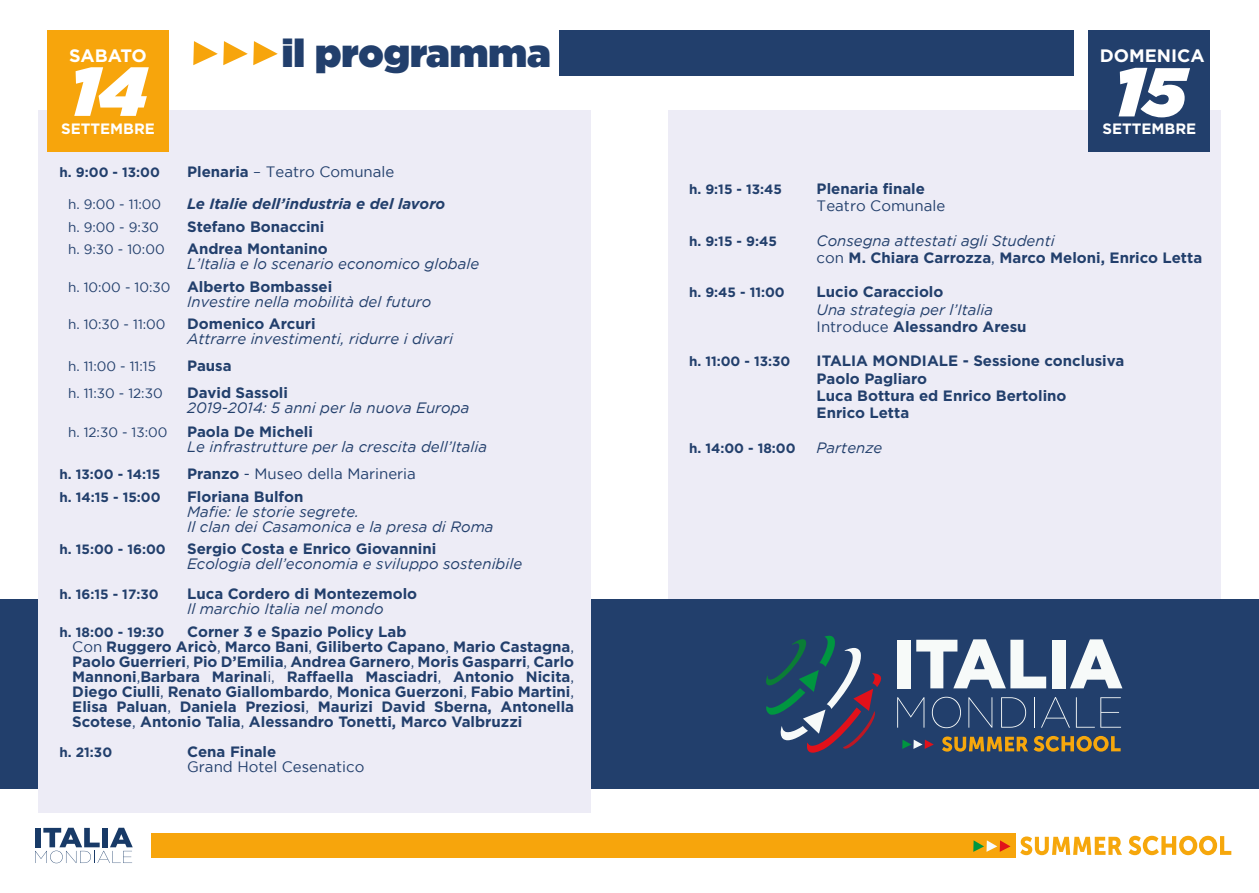
<style>
.page{position:relative;width:1259px;height:893px;background:#fff}
.page>*{position:absolute;margin:0;border:0;box-sizing:border-box;transform-origin:0 0}
.t1{font:italic 900 69px "Gotham";color:#fff}
.t2{font:900 39px "Gotham";color:#223f6c}
.t3{font:700 18px "Gotham";color:#fff}
.t4{font:700 15px/15px "Gotham";color:#223f6c}
.t5{font:italic 15px/17.2px "Gotham";color:#223f6c}
.t6{font:15px "Gotham";color:#223f6c}
.t7{font:italic 700 15px "Gotham";color:#223f6c}
.t8{font:700 15px "Gotham";color:#fff}
.t9{font:700 13.5px "Gotham";color:#223f6c}
.t10{font:13.5px "Gotham";color:#223f6c}
.s1{font-weight:700}
.s2{font-style:normal;font-size:13.5px}
.s3{font-weight:700;font-style:normal}
.s4{font-weight:400}
.s5{font-weight:400;font-style:italic}
.s6{font-style:normal}
</style>
<div class="page">
<div style="left:559px;top:31px;width:515px;height:45px;background:#223f6c"></div>
<svg style="left:193px;top:41px;width:85px;height:24px"></svg>
<div style="left:668px;top:111px;width:552px;height:504px;background:#edecf6"></div>
<div style="left:1089px;top:31px;width:121px;height:121px;background:#223f6c"></div>
<div style="left:151px;top:833px;width:544px;height:24px;background:#f7a50c"></div>
<div style="left:659px;top:833px;width:356px;height:24px;background:#f7a50c"></div>
<svg style="left:35px;top:828px;width:98px;height:35px"></svg>
<svg style="left:973px;top:840px;width:37px;height:12px"></svg>
<svg style="left:1020px;top:836px;width:102px;height:19px"></svg>
<svg style="left:1128px;top:836px;width:103px;height:19px"></svg>
<div style="left:0;top:600px;width:1259px;height:189px;background:#223f6c"></div>
<svg style="left:897px;top:697px;width:27px;height:31px"></svg>
<svg style="left:932px;top:697px;width:29px;height:31px"></svg>
<svg style="left:968px;top:697px;width:24px;height:31px"></svg>
<svg style="left:1001px;top:697px;width:25px;height:31px"></svg>
<hr style="left:1034px;top:697px;width:1px;height:31px;background:#f7faf9">
<svg style="left:1041px;top:697px;width:29px;height:31px"></svg>
<svg style="left:1076px;top:697px;width:18px;height:31px"></svg>
<svg style="left:1100px;top:697px;width:21px;height:31px"></svg>
<div style="left:897px;top:640px;width:13px;height:48px;background:#f7faf9"></div>
<svg style="left:916px;top:639px;width:130px;height:49px"></svg>
<div style="left:1052px;top:640px;width:13px;height:48px;background:#f7faf9"></div>
<svg style="left:1070px;top:639px;width:52px;height:49px"></svg>
<svg style="left:902px;top:740px;width:31px;height:9px"></svg>
<svg style="left:766px;top:635px;width:116px;height:118px"></svg>
<svg style="left:942px;top:736px;width:178px;height:16px"></svg>
<div style="left:38px;top:111px;width:553px;height:702px;background:#edecf6"></div>
<div style="left:48px;top:31px;width:121px;height:121px;background:#f7a50c"></div>
<p class="t3" style="left:69px;top:45px;width:79px">SABATO</p>
<h1 class="t1" style="left:69px;top:51px;width:79px">14</h1>
<p class="t8" style="left:61px;top:120px;width:95px">SETTEMBRE</p>
<h2 class="t2" style="left:282px;top:31px;width:270px">il programma</h2>
<p class="t9" style="left:60px;top:164px;width:102px">h. 9:00 - 13:00</p>
<p class="t6" style="left:187px;top:163px;width:209px"><span class="s1">Plenaria</span> – Teatro Comunale</p>
<p class="t10" style="left:68px;top:197px;width:95px">h. 9:00 - 11:00</p>
<p class="t7" style="left:187px;top:195px;width:260px">Le Italie dell’industria e del lavoro</p>
<p class="t10" style="left:68px;top:219px;width:92px">h. 9:00 - 9:30</p>
<p class="t4" style="left:187px;top:218px;width:139px">Stefano Bonaccini</p>
<p class="t10" style="left:68px;top:242px;width:98px">h. 9:30 - 10:00</p>
<p class="t4" style="left:187px;top:241px;width:142px">Andrea Montanino</p>
<p class="t5" style="left:68px;top:252px;width:413px;line-height:22.5px;text-indent:119px">L’Italia e lo scenario economico globale <span class="s2">h. 10:00 - 10:30</span> <span class="s3">Alberto Bombassei</span></p>
<p class="t5" style="left:187px;top:293px;width:246px">Investire nella mobilità del futuro</p>
<p class="t10" style="left:68px;top:317px;width:99px">h. 10:30 - 11:00</p>
<p class="t4" style="left:187px;top:316px;width:130px">Domenico Arcuri</p>
<p class="t5" style="left:187px;top:330px;width:267px">Attrarre investimenti, ridurre i divari</p>
<p class="t10" style="left:68px;top:359px;width:89px">h. 11:00 - 11:15</p>
<p class="t4" style="left:187px;top:358px;width:46px">Pausa</p>
<p class="t10" style="left:68px;top:386px;width:96px">h. 11:30 - 12:30</p>
<p class="t4" style="left:187px;top:385px;width:102px">David Sassoli</p>
<p class="t5" style="left:187px;top:399px;width:284px">2019-2014: 5 anni per la nuova Europa</p>
<p class="t10" style="left:68px;top:425px;width:101px">h. 12:30 - 13:00</p>
<p class="t4" style="left:187px;top:424px;width:127px">Paola De Micheli</p>
<p class="t5" style="left:187px;top:438px;width:301px">Le infrastrutture per la crescita dell’Italia</p>
<p class="t9" style="left:60px;top:466px;width:102px">h. 13:00 - 14:15</p>
<p class="t6" style="left:187px;top:465px;width:230px"><span class="s1">Pranzo</span> - Museo della Marineria</p>
<p class="t9" style="left:60px;top:489px;width:103px">h. 14:15 - 15:00</p>
<p class="t4" style="left:187px;top:488px;width:118px">Floriana Bulfon</p>
<p class="t5" style="left:187px;top:504px;width:308px;line-height:15px">Mafie: le storie segrete.<br>Il clan dei Casamonica e la presa di Roma</p>
<p class="t9" style="left:60px;top:541px;width:108px">h. 15:00 - 16:00</p>
<p class="t4" style="left:187px;top:541px;width:250px">Sergio Costa e Enrico Giovannini</p>
<p class="t5" style="left:187px;top:555px;width:337px">Ecologia dell’economia e sviluppo sostenibile</p>
<p class="t9" style="left:60px;top:586px;width:101px">h. 16:15 - 17:30</p>
<p class="t4" style="left:187px;top:586px;width:231px">Luca Cordero di Montezemolo</p>
<p class="t5" style="left:187px;top:600px;width:198px">Il marchio Italia nel mondo</p>
<p class="t9" style="left:60px;top:624px;width:106px">h. 18:00 - 19:30</p>
<p class="t4" style="left:72px;top:623px;width:503px;text-indent:115px">Corner 3 e Spazio Policy Lab<br><span class="s4">Con</span> Ruggero Aricò<span class="s4">,</span> Marco Bani<span class="s4">,</span> Giliberto Capano<span class="s4">,</span> Mario Castagna<span class="s4">, </span>Paolo Guerrieri<span class="s4">,</span> Pio D’Emilia<span class="s4">,</span> Andrea Garnero<span class="s4">,</span> Moris Gasparri<span class="s4">,</span> Carlo Mannoni<span class="s4">,</span>Barbara Marinal<span class="s4">i,</span> Raffaella Masciadri<span class="s4">,</span> Antonio Nicita<span class="s4">, </span>Diego Ciulli<span class="s4">,</span> Renato Giallombardo<span class="s4">,</span> Monica Guerzoni<span class="s4">,</span> Fabio Martini<span class="s4">, </span>Elisa Paluan<span class="s4">,</span> Daniela Preziosi<span class="s4">,</span> Maurizi David Sberna, Antonella Scotese<span class="s4">,</span> Antonio Talia<span class="s4">,</span> Alessandro Tonetti, Marco Valbruzzi</p>
<p class="t9" style="left:60px;top:744px;width:54px">h. 21:30</p>
<p class="t4" style="left:187px;top:743px;width:91px">Cena Finale</p>
<p class="t6" style="left:187px;top:758px;width:179px">Grand Hotel Cesenatico</p>
<p class="t3" style="left:1100px;top:46px;width:106px">DOMENICA</p>
<h1 class="t1" style="left:1113px;top:52px;width:73px">15</h1>
<p class="t8" style="left:1102px;top:120px;width:95px">SETTEMBRE</p>
<p class="t9" style="left:689px;top:181px;width:94px">h. 9:15 - 13:45</p>
<p class="t4" style="left:816px;top:181px;width:110px">Plenaria finale</p>
<p class="t6" style="left:816px;top:197px;width:130px">Teatro Comunale</p>
<p class="t9" style="left:689px;top:233px;width:89px">h. 9:15 - 9:45</p>
<p class="t4" style="left:816px;top:231px;width:387px;line-height:17.2px"><span class="s5">Consegna attestati agli Studenti<br></span><span class="s4">con</span> M. Chiara Carrozza<span class="s4">,</span> Marco Meloni, Enrico Letta</p>
<p class="t9" style="left:689px;top:285px;width:97px">h. 9:45 - 11:00</p>
<p class="t4" style="left:816px;top:284px;width:128px">Lucio Caracciolo</p>
<p class="t5" style="left:816px;top:301px;width:211px">Una strategia per l’Italia<br><span class="s6">Introduce</span> <span class="s3">Alessandro Aresu</span></p>
<p class="t9" style="left:689px;top:354px;width:103px">h. 11:00 - 13:30</p>
<p class="t4" style="left:816px;top:352px;width:309px;line-height:17.2px">ITALIA MONDIALE - Sessione conclusiva<br>Paolo Pagliaro<br>Luca Bottura ed Enrico Bertolino<br>Enrico Letta</p>
<p class="t9" style="left:689px;top:440px;width:108px">h. 14:00 - 18:00</p>
<p class="t5" style="left:816px;top:439px;width:67px">Partenze</p>
</div>
